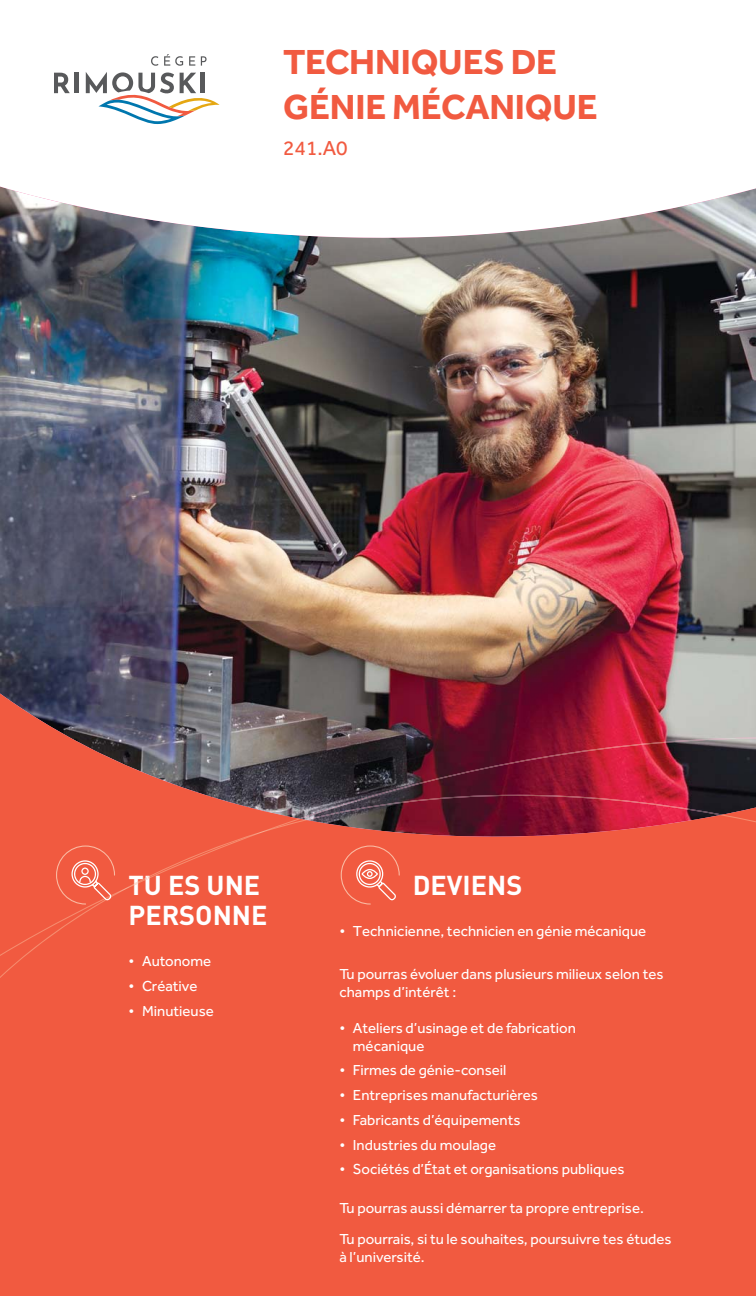
<style>
.page{position:relative;width:756px;height:1296px;background:#fff}
.page>*{position:absolute;margin:0;border:0;box-sizing:border-box;transform-origin:0 0}
.t1{font:700 36px/45px "Effra";color:#f15a40}
.t2{font:700 27px "DIN";color:#fff}
.t3{font:21px "Effra";color:#f15a40}
.t4{font:15px/18px "Effra";color:#fff}
</style>
<div class="page">
<div style="left:0;top:672px;width:756px;height:624px;background:#f15a40"></div>
<hr style="left:75px;top:73px;width:4px;height:20px;background:#58595b">
<svg style="left:54px;top:73px;width:16px;height:20px"></svg>
<svg style="left:86px;top:54px;width:134px;height:70px"></svg>
<img style="left:0;top:187px;width:756px;height:650px">
<img style="left:299px;top:737px;width:457px;height:82px">
<svg style="left:720px;top:815px;width:36px;height:7px"></svg>
<img style="left:305px;top:795px;width:418px;height:25px">
<svg style="left:0;top:819px;width:307px;height:159px"></svg>
<h1 class="t1" style="left:283px;top:44px;width:316px">TECHNIQUES DE<br>GÉNIE MÉCANIQUE</h1>
<h3 class="t3" style="left:283px;top:141px;width:66px">241.A0</h3>
<h2 class="t2" style="left:128px;top:875px;width:133px">TU ES UNE</h2>
<h2 class="t2" style="left:413px;top:875px;width:111px">DEVIENS</h2>
<h2 class="t2" style="left:128px;top:905px;width:141px">PERSONNE</h2>
<p class="t4" style="left:339px;top:923px;width:308px">• Technicienne, technicien en génie mécanique</p>
<p class="t4" style="left:339px;top:966px;width:326px">Tu pourras évoluer dans plusieurs milieux selon tes champs d’intérêt :</p>
<p class="t4" style="left:353px;top:1020px;width:225px;text-indent:-14px">• Ateliers d’usinage et de fabrication mécanique</p>
<p class="t4" style="left:339px;top:1063px;width:169px">• Firmes de génie-conseil</p>
<p class="t4" style="left:339px;top:1088px;width:200px">• Entreprises manufacturières</p>
<p class="t4" style="left:339px;top:1112px;width:183px">• Fabricants d’équipements</p>
<p class="t4" style="left:339px;top:1137px;width:158px">• Industries du moulage</p>
<p class="t4" style="left:339px;top:1162px;width:287px">• Sociétés d’État et organisations publiques</p>
<p class="t4" style="left:339px;top:1193px;width:334px;line-height:31.5px">Tu pourras aussi démarrer ta propre entreprise.<br>Tu pourrais, si tu le souhaites, poursuivre tes études</p>
<p class="t4" style="left:339px;top:1250px;width:87px">à l’université.</p>
<p class="t4" style="left:129px;top:954px;width:84px">• Autonome</p>
<p class="t4" style="left:129px;top:979px;width:70px">• Créative</p>
<p class="t4" style="left:129px;top:1003px;width:87px">• Minutieuse</p>
</div>
